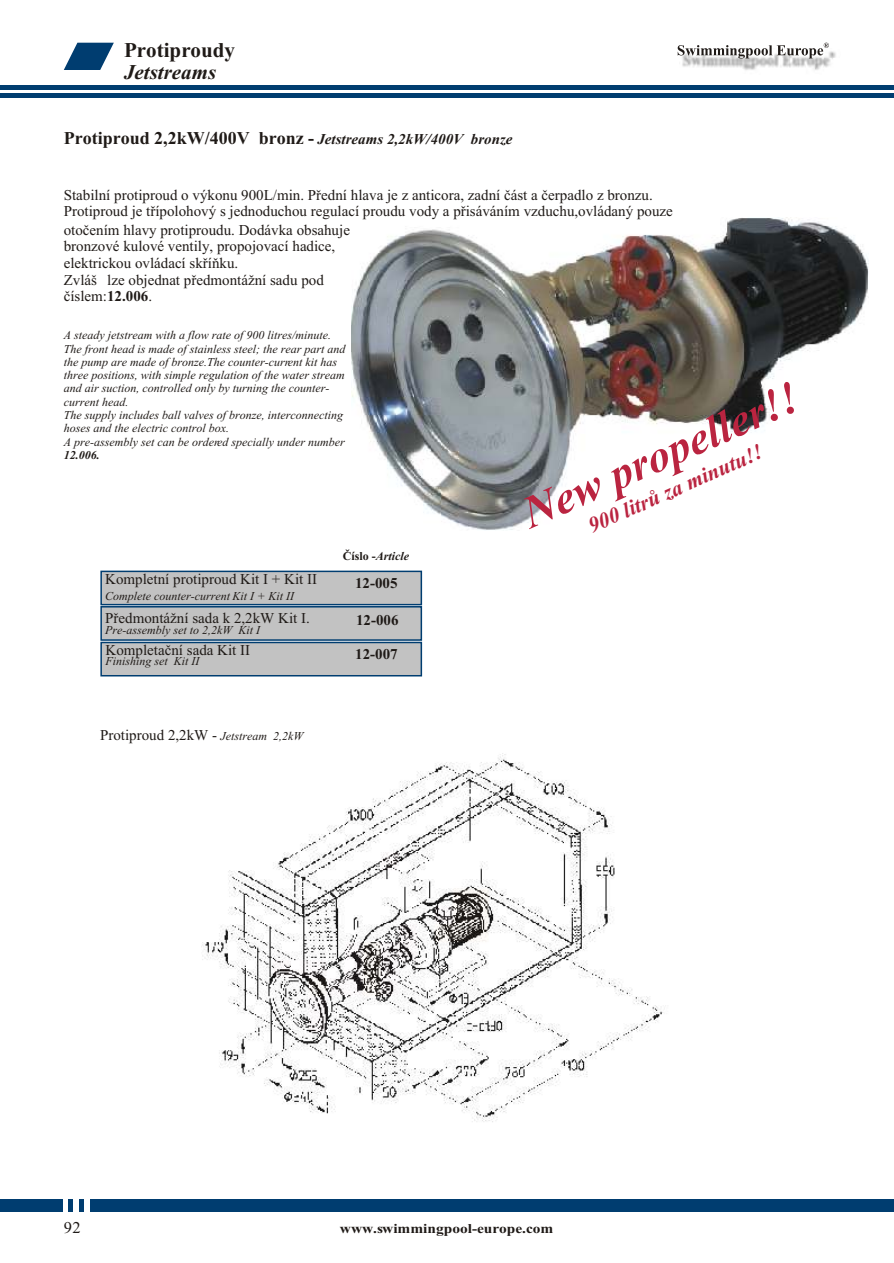
<style>
.page{position:relative;width:894px;height:1263px;background:#fff}
.page>*{position:absolute;margin:0;border:0;box-sizing:border-box;transform-origin:0 0}
.t1{font:italic 700 45.15px "Times New Roman";color:#ba2440}
.t2{font:italic 700 21.6px "Times New Roman";color:#ba2440}
.t3{font:700 21px "Times New Roman";color:#1f1a17}
.t4{font:italic 700 21px "Times New Roman";color:#1f1a17}
.t5{font:700 18px "Times New Roman";color:#1f1a17}
.t6{font:16.5px "Times New Roman";color:#1f1a17}
.t7{font:15px/16.6px "Times New Roman";color:#1f1a17}
.t8{font:700 15px "Times New Roman";color:#1f1a17}
.t9{font:700 13.5px "Times New Roman";color:#1f1a17;scale:1.14 1}
.t10{font:italic 12px/13.4px "Times New Roman";color:#1f1a17}
.t11{font:italic 700 12px "Times New Roman";color:#1f1a17}
.s1{font-style:italic;font-size:15px}
.s2{font-weight:700}
.s3{font-style:italic;font-size:12px}
.s4{font-style:normal}
</style>
<div class="page">
<div style="left:0;top:85px;width:894px;height:5px;background:#003d70"></div>
<div style="left:0;top:93px;width:894px;height:5px;background:#003d70"></div>
<img style="left:682px;top:51px;width:154px;height:19px">
<svg style="left:678px;top:43px;width:151px;height:16px"></svg>
<svg style="left:64px;top:43px;width:50px;height:27px"></svg>
<div style="left:0;top:1199px;width:894px;height:13px;background:#003d70"></div>
<div style="left:84px;top:1198px;width:5px;height:15px;background:#fff"></div>
<div style="left:73px;top:1198px;width:5px;height:15px;background:#fff"></div>
<hr style="left:64px;top:1198px;width:4px;height:15px;background:#fff">
<img style="left:201px;top:753px;width:464px;height:369px">
<img style="left:352px;top:218px;width:516px;height:312px">
<div style="left:100px;top:571px;width:322px;height:34px;background:#c2c2c2;border:2px solid #003d70"></div>
<div style="left:100px;top:606px;width:322px;height:35px;background:#c2c2c2;border:2px solid #003d70"></div>
<div style="left:100px;top:642px;width:322px;height:34px;background:#c2c2c2;border:2px solid #003d70"></div>
<h3 class="t3" style="left:124px;top:43px;width:112px">Protiproudy</h3>
<h3 class="t4" style="left:124px;top:64px;width:94px">Jetstreams</h3>
<h3 class="t5" style="left:64px;top:131px;width:450px">Protiproud 2,2kW/400V bronz - <span class="s1">Jetstreams 2,2kW/400V bronze</span></h3>
<p class="t7" style="left:64px;top:188px;width:611px">Stabilní protiproud o výkonu 900L/min. Pøední hlava je z anticora, zadní èást a èerpadlo z bronzu.<br>Protiproud je tøípolohový s jednoduchou regulací proudu vody a pøisáváním vzduchu,ovládaný pouze</p>
<p class="t7" style="left:64px;top:223px;width:288px">otoèením hlavy protiproudu. Dodávka obsahuje bronzové kulové ventily, propojovací hadice, elektrickou ovládací skøíòku.<br>Zvláš• lze objednat pøedmontážní sadu pod èíslem:<span class="s2">12.006</span>.</p>
<p class="t10" style="left:64px;top:330px;width:283px">A steady jetstream with a flow rate of 900 litres/minute.<br>The front head is made of stainless steel; the rear part and the pump are made of bronze.The counter-current kit has three positions, with simple regulation of the water stream and air suction, controlled only by turning the counter&shy;current head.<br>The supply includes ball valves of bronze, interconnecting hoses and the electric control box.<br>A pre-assembly set can be ordered specially under number</p>
<p class="t11" style="left:64px;top:451px;width:37px">12.006.</p>
<p class="t7" style="left:105px;top:572px;width:213px">Kompletní protiproud Kit I + Kit II</p>
<p class="t10" style="left:105px;top:591px;width:190px">Complete counter-current Kit I + Kit II</p>
<p class="t7" style="left:105px;top:611px;width:206px">Pøedmontážní sada k 2,2kW Kit I.</p>
<p class="t10" style="left:105px;top:624px;width:156px">Pre-assembly set to 2,2kW Kit I</p>
<p class="t7" style="left:106px;top:643px;width:146px">Kompletaèní sada Kit II</p>
<p class="t10" style="left:106px;top:655px;width:96px">Finishing set Kit II</p>
<p class="t7" style="left:100px;top:729px;width:205px">Protiproud 2,2kW - <span class="s3">Jetstream 2,2kW</span></p>
<p class="t11" style="left:343px;top:552px;width:68px"><span class="s4">Èíslo -</span>Article</p>
<p class="t8" style="left:355px;top:578px;width:44px">12-005</p>
<p class="t8" style="left:356px;top:614px;width:44px">12-006</p>
<p class="t8" style="left:355px;top:649px;width:44px">12-007</p>
<h1 class="t1" style="left:518px;top:501px;width:298px;rotate:-24deg">New propeller!!</h1>
<h2 class="t2" style="left:586px;top:520px;width:190px;rotate:-24deg">900 litrù za minutu!!</h2>
<h3 class="t6" style="left:64px;top:1222px;width:18px">92</h3>
<p class="t9" style="left:340px;top:1224px;width:189px">www.swimmingpool-europe.com</p>
</div>
